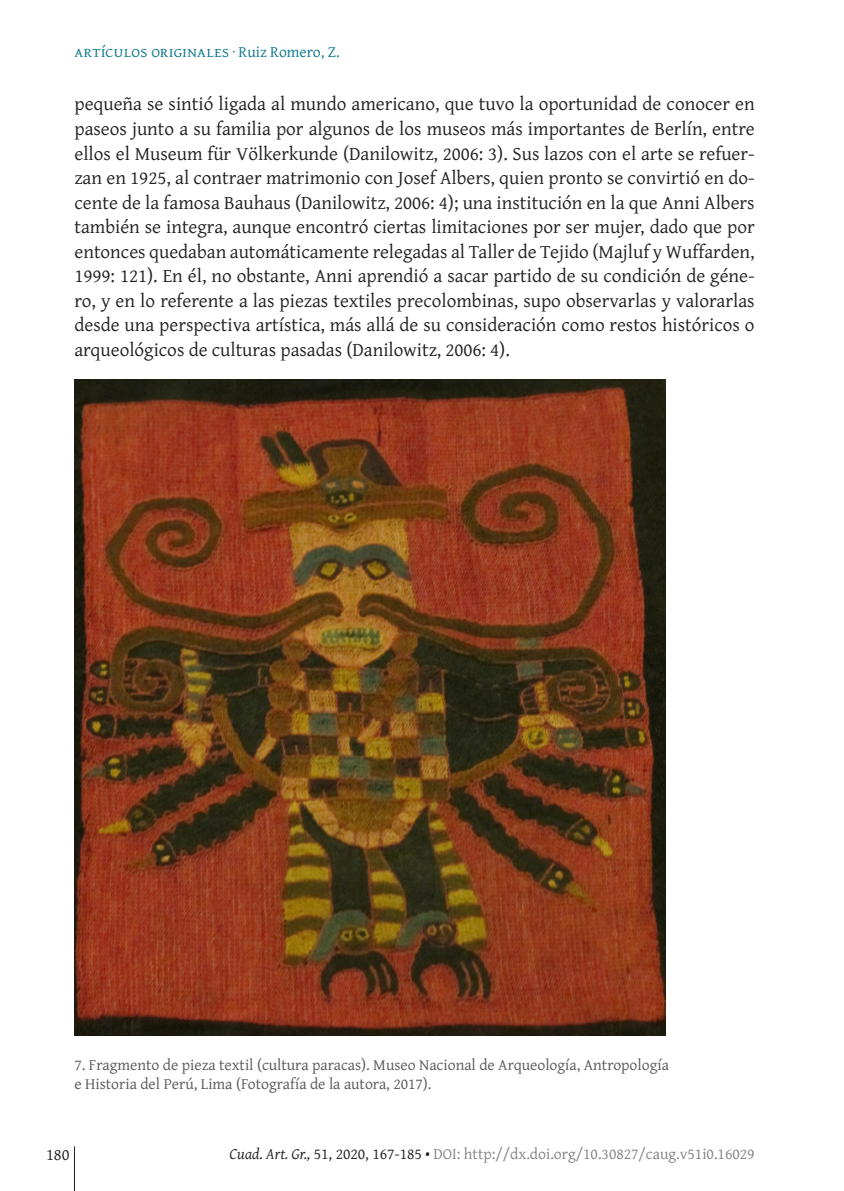
<style>
.page{position:relative;width:844px;height:1191px;background:#fff}
.page>*{position:absolute;margin:0;border:0;box-sizing:border-box;transform-origin:0 0}
.t1{font:19.25px/24.5px "Gentium Plus";color:#231f20;text-align:justify}
.t2{font:16.62px "Gentium Plus";color:#231f20}
.piedefoto{font:15.75px/18.9px "Gentium Plus";color:#57585a}
.t3{font:15.75px "Gentium Plus";color:#808285}
.t4{font:15.75px "Gentium Plus";letter-spacing:.015em;color:#0d788c}
.s1{font-style:italic;color:#231f20}
.s2{color:#231f20}
</style>
<div class="page">
<hr style="left:74px;top:1146px;width:1px;height:45px;background:#231f20">
<img style="left:74px;top:379px;width:591px;height:656px">
<p class="t4" style="left:74px;top:37px;width:267px">artículos originales · Ruiz Romero, Z.</p>
<p class="t1" style="left:74px;top:90px;width:681px">pequeña se sintió ligada al mundo americano, que tuvo la oportunidad de conocer en paseos junto a su familia por algunos de los museos más importantes de Berlín, entre ellos el Museum für Völkerkunde (Danilowitz, 2006: 3). Sus lazos con el arte se refuer&shy;zan en 1925, al contraer matrimonio con Josef Albers, quien pronto se convirtió en do&shy;cente de la famosa Bauhaus (Danilowitz, 2006: 4); una institución en la que Anni Albers también se integra, aunque encontró ciertas limitaciones por ser mujer, dado que por entonces quedaban automáticamente relegadas al Taller de Tejido (Majluf y Wuffarden, 1999: 121). En él, no obstante, Anni aprendió a sacar partido de su condición de géne&shy;ro, y en lo referente a las piezas textiles precolombinas, supo observarlas y valorarlas desde una perspectiva artística, más allá de su consideración como restos históricos o arqueológicos de culturas pasadas (Danilowitz, 2006: 4).</p>
<p class="piedefoto" style="left:74px;top:1054px;width:596px">7. Fragmento de pieza textil (cultura paracas). Museo Nacional de Arqueología, Antropología e Historia del Perú, Lima (Fotografía de la autora, 2017).</p>
<p class="t2" style="left:46px;top:1138px;width:25px">180</p>
<p class="t3" style="left:229px;top:1138px;width:526px"><span class="s1">Cuad. Art. Gr.,</span> <span class="s2">51, 2020, 167-185 •</span> DOI: http://dx.doi.org/10.30827/caug.v51i0.16029</p>
</div>
